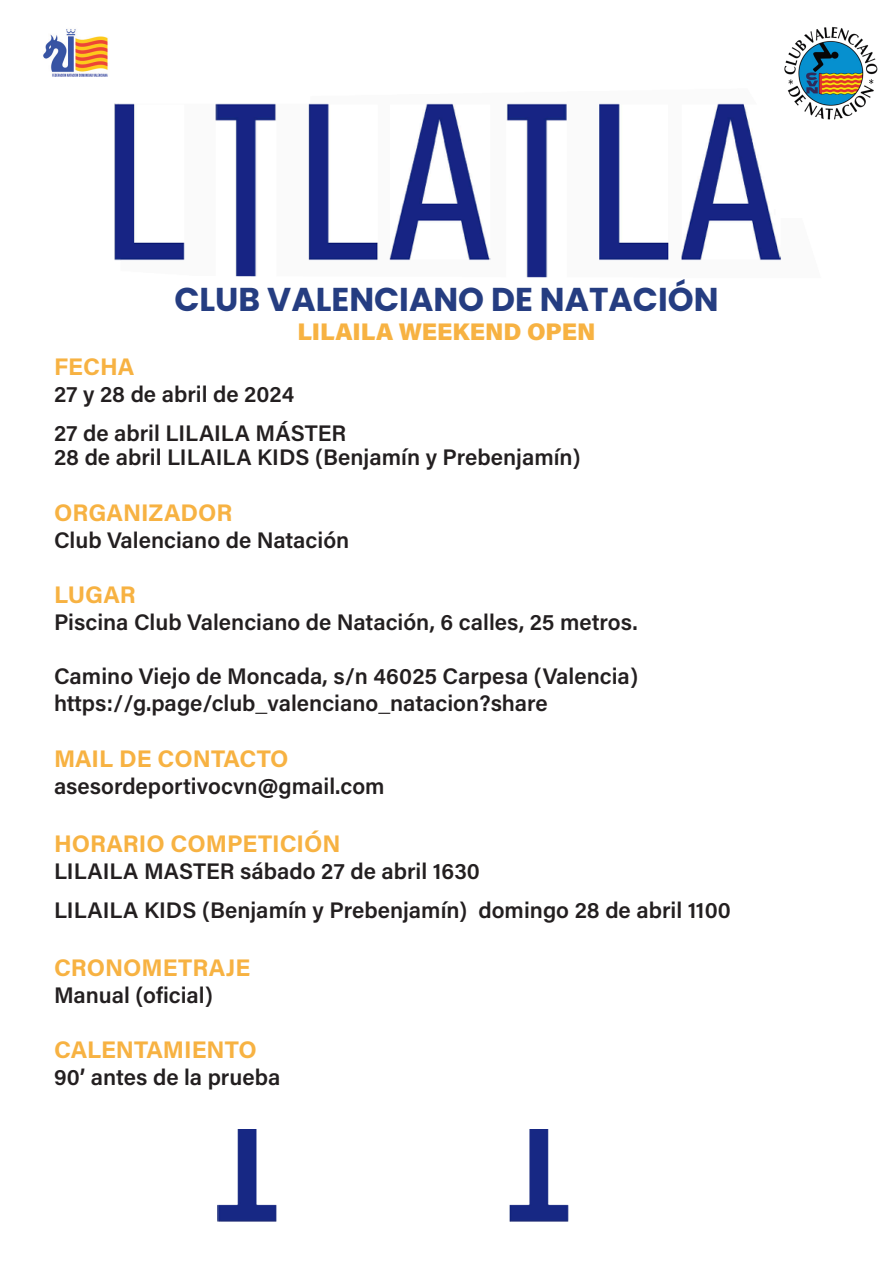
<style>
.page{position:relative;width:893px;height:1263px;background:#fff}
.page>*{position:absolute;margin:0;border:0;box-sizing:border-box;transform-origin:0 0}
.t1{font:700 33px "Poppins";color:#253d81}
.t2{font:700 24px "Acumin Pro";color:#f7b242}
.t3{font:900 24px "Acumin Pro";color:#f7b242}
.t4{font:600 22.5px "Acumin Pro";color:#231f20}
</style>
<div class="page">
<img style="left:43px;top:29px;width:65px;height:48px">
<img style="left:114px;top:103px;width:667px;height:175px">
<img style="left:784px;top:26px;width:94px;height:94px">
<img style="left:218px;top:1129px;width:351px;height:93px">
<p class="t1" style="left:174px;top:280px;width:546px">CLUB VALENCIANO DE NATACIÓN</p>
<p class="t3" style="left:297px;top:314px;width:300px">LILAILA WEEKEND OPEN</p>
<p class="t2" style="left:54px;top:350px;width:82px">FECHA</p>
<p class="t4" style="left:54px;top:378px;width:242px">27 y 28 de abril de 2024</p>
<p class="t4" style="left:54px;top:417px;width:294px">27 de abril LILAILA MÁSTER</p>
<p class="t4" style="left:54px;top:441px;width:528px">28 de abril LILAILA KIDS (Benjamín y Prebenjamín)</p>
<p class="t2" style="left:54px;top:495px;width:180px">ORGANIZADOR</p>
<p class="t4" style="left:54px;top:524px;width:297px">Club Valenciano de Natación</p>
<p class="t2" style="left:54px;top:578px;width:83px">LUGAR</p>
<p class="t4" style="left:54px;top:607px;width:585px">Piscina Club Valenciano de Natación, 6 calles, 25 metros.</p>
<p class="t4" style="left:54px;top:661px;width:586px">Camino Viejo de Moncada, s/n 46025 Carpesa (Valencia)</p>
<p class="t4" style="left:54px;top:688px;width:495px">https://g.page/club_valenciano_natacion?share</p>
<p class="t2" style="left:54px;top:742px;width:236px">MAIL DE CONTACTO</p>
<p class="t4" style="left:54px;top:771px;width:332px">asesordeportivocvn@gmail.com</p>
<p class="t2" style="left:54px;top:827px;width:288px">HORARIO COMPETICIÓN</p>
<p class="t4" style="left:54px;top:855px;width:427px">LILAILA MASTER sábado 27 de abril 1630</p>
<p class="t4" style="left:54px;top:894px;width:678px">LILAILA KIDS (Benjamín y Prebenjamín) domingo 28 de abril 1100</p>
<p class="t2" style="left:54px;top:950px;width:198px">CRONOMETRAJE</p>
<p class="t4" style="left:54px;top:979px;width:160px">Manual (oficial)</p>
<p class="t2" style="left:54px;top:1033px;width:204px">CALENTAMIENTO</p>
<p class="t4" style="left:54px;top:1062px;width:228px">90’ antes de la prueba</p>
</div>
